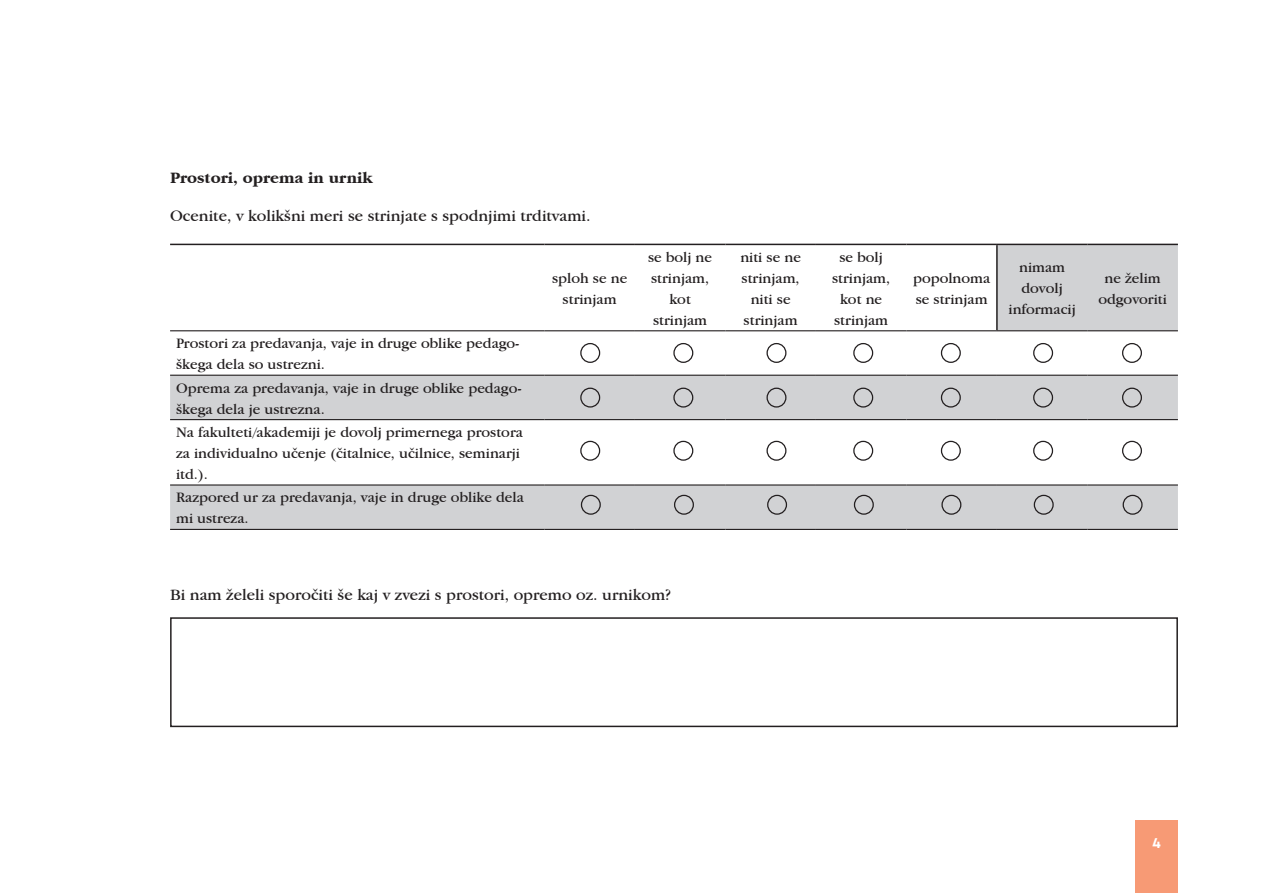
<style>
.page{position:relative;width:1263px;height:893px;background:#fff}
.page>*{position:absolute;margin:0;border:0;box-sizing:border-box;transform-origin:0 0}
.body_tekst{font:16.5px "Garamond IT Cby BT";color:#231f20}
.body_tekst-2{font:700 16.5px "Garamond IT Cby BT";color:#231f20}
.body_tekst-3{font:15px/21px "Garamond IT Cby BT";color:#231f20;text-align:center}
.tabela{font:15px/21px "Garamond IT Cby BT";color:#231f20}
.t1{font:700 15px "Cera";color:#fff}
</style>
<div class="page">
<div style="left:1135px;top:821px;width:43px;height:72px;background:#f79a75"></div>
<svg style="left:170px;top:245px;width:1008px;height:284px"></svg>
<hr style="left:170px;top:244px;width:374px;height:1px;background:#231f20">
<hr style="left:544px;top:244px;width:91px;height:1px;background:#231f20">
<hr style="left:635px;top:244px;width:90px;height:1px;background:#231f20">
<hr style="left:725px;top:244px;width:91px;height:1px;background:#231f20">
<hr style="left:816px;top:244px;width:90px;height:1px;background:#231f20">
<hr style="left:906px;top:244px;width:91px;height:1px;background:#231f20">
<hr style="left:997px;top:244px;width:90px;height:1px;background:#231f20">
<hr style="left:1087px;top:244px;width:91px;height:1px;background:#231f20">
<hr style="left:996px;top:245px;width:2px;height:85px;background:#231f20">
<hr style="left:170px;top:330px;width:374px;height:1px;background:#231f20">
<hr style="left:544px;top:330px;width:91px;height:1px;background:#231f20">
<hr style="left:635px;top:330px;width:90px;height:1px;background:#231f20">
<hr style="left:725px;top:330px;width:91px;height:1px;background:#231f20">
<hr style="left:816px;top:330px;width:90px;height:1px;background:#231f20">
<hr style="left:906px;top:330px;width:91px;height:1px;background:#231f20">
<hr style="left:997px;top:330px;width:90px;height:1px;background:#231f20">
<hr style="left:1087px;top:330px;width:91px;height:1px;background:#231f20">
<hr style="left:170px;top:375px;width:374px;height:1px;background:#231f20">
<hr style="left:544px;top:375px;width:91px;height:1px;background:#231f20">
<hr style="left:635px;top:375px;width:90px;height:1px;background:#231f20">
<hr style="left:725px;top:375px;width:91px;height:1px;background:#231f20">
<hr style="left:816px;top:375px;width:90px;height:1px;background:#231f20">
<hr style="left:906px;top:375px;width:91px;height:1px;background:#231f20">
<hr style="left:997px;top:375px;width:90px;height:1px;background:#231f20">
<hr style="left:1087px;top:375px;width:91px;height:1px;background:#231f20">
<hr style="left:170px;top:419px;width:374px;height:1px;background:#231f20">
<hr style="left:544px;top:419px;width:91px;height:1px;background:#231f20">
<hr style="left:635px;top:419px;width:90px;height:1px;background:#231f20">
<hr style="left:725px;top:419px;width:91px;height:1px;background:#231f20">
<hr style="left:816px;top:419px;width:90px;height:1px;background:#231f20">
<hr style="left:906px;top:419px;width:91px;height:1px;background:#231f20">
<hr style="left:997px;top:419px;width:90px;height:1px;background:#231f20">
<hr style="left:1087px;top:419px;width:91px;height:1px;background:#231f20">
<hr style="left:170px;top:484px;width:374px;height:2px;background:#231f20">
<hr style="left:544px;top:484px;width:91px;height:2px;background:#231f20">
<hr style="left:635px;top:484px;width:90px;height:2px;background:#231f20">
<hr style="left:725px;top:484px;width:91px;height:2px;background:#231f20">
<hr style="left:816px;top:484px;width:90px;height:2px;background:#231f20">
<hr style="left:906px;top:484px;width:91px;height:2px;background:#231f20">
<hr style="left:997px;top:484px;width:90px;height:2px;background:#231f20">
<hr style="left:1087px;top:484px;width:91px;height:2px;background:#231f20">
<hr style="left:170px;top:529px;width:374px;height:1px;background:#231f20">
<hr style="left:544px;top:529px;width:91px;height:1px;background:#231f20">
<hr style="left:635px;top:529px;width:90px;height:1px;background:#231f20">
<hr style="left:725px;top:529px;width:91px;height:1px;background:#231f20">
<hr style="left:816px;top:529px;width:90px;height:1px;background:#231f20">
<hr style="left:906px;top:529px;width:91px;height:1px;background:#231f20">
<hr style="left:997px;top:529px;width:90px;height:1px;background:#231f20">
<hr style="left:1087px;top:529px;width:91px;height:1px;background:#231f20">
<div style="left:170px;top:617px;width:1008px;height:110px;border:2px solid #231f20"></div>
<div style="left:580px;top:343px;width:20px;height:20px;border:1px solid #231f20;border-radius:50%"></div>
<div style="left:673px;top:343px;width:20px;height:20px;border:1px solid #231f20;border-radius:50%"></div>
<div style="left:766px;top:343px;width:20px;height:20px;border:1px solid #231f20;border-radius:50%"></div>
<div style="left:853px;top:343px;width:20px;height:20px;border:1px solid #231f20;border-radius:50%"></div>
<div style="left:941px;top:343px;width:20px;height:20px;border:1px solid #231f20;border-radius:50%"></div>
<div style="left:1033px;top:343px;width:20px;height:20px;border:1px solid #231f20;border-radius:50%"></div>
<div style="left:1122px;top:343px;width:20px;height:20px;border:1px solid #231f20;border-radius:50%"></div>
<div style="left:580px;top:388px;width:20px;height:20px;border:1px solid #231f20;border-radius:50%"></div>
<div style="left:673px;top:388px;width:20px;height:20px;border:1px solid #231f20;border-radius:50%"></div>
<div style="left:766px;top:388px;width:20px;height:20px;border:1px solid #231f20;border-radius:50%"></div>
<div style="left:853px;top:388px;width:20px;height:20px;border:1px solid #231f20;border-radius:50%"></div>
<div style="left:941px;top:388px;width:20px;height:20px;border:1px solid #231f20;border-radius:50%"></div>
<div style="left:1033px;top:388px;width:20px;height:20px;border:1px solid #231f20;border-radius:50%"></div>
<div style="left:1122px;top:388px;width:20px;height:20px;border:1px solid #231f20;border-radius:50%"></div>
<div style="left:580px;top:441px;width:20px;height:20px;border:1px solid #231f20;border-radius:50%"></div>
<div style="left:581px;top:495px;width:20px;height:20px;border:1px solid #231f20;border-radius:50%"></div>
<div style="left:673px;top:441px;width:20px;height:20px;border:1px solid #231f20;border-radius:50%"></div>
<div style="left:674px;top:495px;width:20px;height:20px;border:1px solid #231f20;border-radius:50%"></div>
<div style="left:766px;top:441px;width:20px;height:20px;border:1px solid #231f20;border-radius:50%"></div>
<div style="left:767px;top:495px;width:20px;height:20px;border:1px solid #231f20;border-radius:50%"></div>
<div style="left:853px;top:441px;width:20px;height:20px;border:1px solid #231f20;border-radius:50%"></div>
<div style="left:854px;top:495px;width:20px;height:20px;border:1px solid #231f20;border-radius:50%"></div>
<div style="left:941px;top:441px;width:20px;height:20px;border:1px solid #231f20;border-radius:50%"></div>
<div style="left:941px;top:495px;width:20px;height:20px;border:1px solid #231f20;border-radius:50%"></div>
<div style="left:1033px;top:441px;width:20px;height:20px;border:1px solid #231f20;border-radius:50%"></div>
<div style="left:1034px;top:495px;width:20px;height:20px;border:1px solid #231f20;border-radius:50%"></div>
<div style="left:1122px;top:441px;width:20px;height:20px;border:1px solid #231f20;border-radius:50%"></div>
<div style="left:1122px;top:495px;width:20px;height:20px;border:1px solid #231f20;border-radius:50%"></div>
<p class="body_tekst-2" style="left:170px;top:168px;width:204px">Prostori, oprema in urnik</p>
<p class="body_tekst" style="left:170px;top:206px;width:422px">Ocenite, v kolikšni meri se strinjate s spodnjimi trditvami.</p>
<p class="body_tekst-3" style="left:176px;top:333px;width:345px;text-align:left">Prostori za predavanja, vaje in druge oblike pedago&shy;škega dela so ustrezni.</p>
<p class="body_tekst-3" style="left:176px;top:377px;width:347px;text-align:left">Oprema za predavanja, vaje in druge oblike pedago&shy;škega dela je ustrezna.</p>
<p class="body_tekst-3" style="left:176px;top:421px;width:348px;text-align:left">Na fakulteti/akademiji je dovolj primernega prostora za individualno učenje (čitalnice, učilnice, seminarji itd.).</p>
<p class="tabela" style="left:176px;top:487px;width:349px">Razpored ur za predavanja, vaje in druge oblike dela mi ustreza.</p>
<p class="body_tekst-3" style="left:552px;top:267px;width:77px">sploh se ne strinjam</p>
<p class="body_tekst-3" style="left:648px;top:246px;width:66px">se bolj ne strinjam, kot strinjam</p>
<p class="body_tekst-3" style="left:740px;top:246px;width:62px">niti se ne strinjam, niti se strinjam</p>
<p class="body_tekst-3" style="left:832px;top:246px;width:60px">se bolj strinjam, kot ne strinjam</p>
<p class="body_tekst-3" style="left:913px;top:267px;width:79px;text-align:left">popolnoma se strinjam</p>
<p class="body_tekst-3" style="left:1008px;top:257px;width:69px">nimam dovolj informacij</p>
<p class="body_tekst-3" style="left:1098px;top:267px;width:70px">ne želim odgovoriti</p>
<p class="body_tekst" style="left:170px;top:585px;width:502px">Bi nam želeli sporočiti še kaj v zvezi s prostori, opremo oz. urnikom?</p>
<p class="t1" style="left:1152px;top:833px;width:10px">4</p>
</div>
